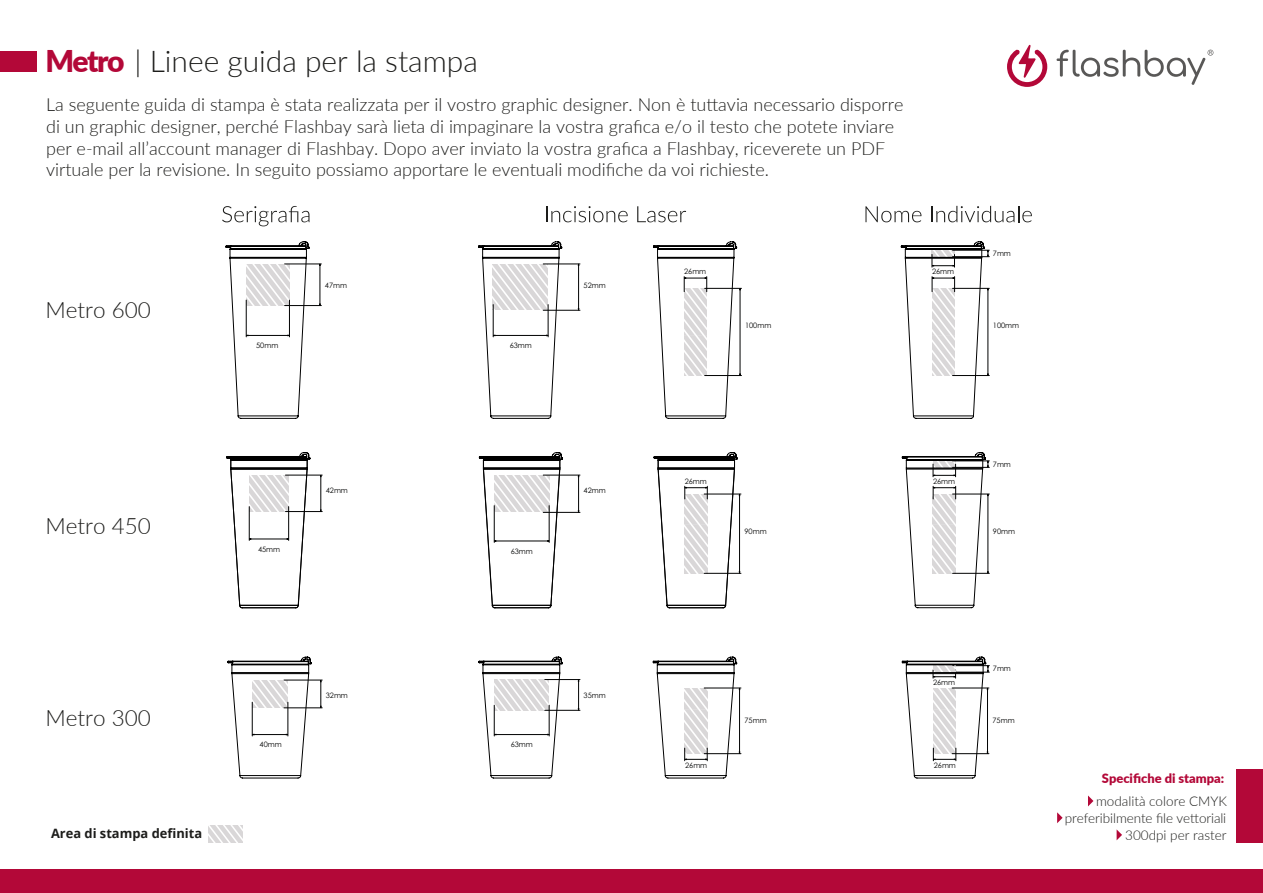
<style>
.page{position:relative;width:1263px;height:893px;background:#fff}
.page>*{position:absolute;margin:0;border:0;box-sizing:border-box;transform-origin:0 0}
.t1{font:300 30px "Lato";color:#1d1d1b}
.t2{font:300 22.5px "Lato";color:#1d1d1b}
.t3{font:300 18px/21.6px "Lato";color:#1d1d1b}
.t4{font:300 13.5px/17.2px "Lato";color:#1d1d1b;text-align:right}
.t5{font:700 12.9px "Open Sans";color:#1d1d1b}
.t6{font:900 12.9px "Lato";color:#b30838}
.t7{font:7.35px "Century Gothic";color:#010202}
.s1{font-weight:900;color:#b30838}
</style>
<div class="page">
<svg style="left:208px;top:826px;width:35px;height:17px"></svg>
<svg style="left:546px;top:206px;width:82px;height:16px"></svg>
<svg style="left:637px;top:206px;width:49px;height:16px"></svg>
<svg style="left:222px;top:206px;width:87px;height:20px"></svg>
<svg style="left:866px;top:206px;width:55px;height:16px"></svg>
<svg style="left:931px;top:206px;width:101px;height:16px"></svg>
<div style="left:1px;top:869px;width:1262px;height:24px;background:#b30838"></div>
<svg style="left:1007px;top:44px;width:40px;height:43px"></svg>
<svg style="left:1057px;top:50px;width:156px;height:35px"></svg>
<div style="left:0;top:51px;width:37px;height:21px;background:#b30838"></div>
<div style="left:1236px;top:769px;width:27px;height:74px;background:#b30838"></div>
<svg style="left:1088px;top:795px;width:5px;height:11px"></svg>
<svg style="left:1057px;top:812px;width:6px;height:11px"></svg>
<svg style="left:1117px;top:830px;width:5px;height:10px"></svg>
<hr style="left:578px;top:265px;width:1px;height:44px;background:#010202">
<hr style="left:543px;top:264px;width:37px;height:1px;background:#010202">
<hr style="left:543px;top:310px;width:37px;height:1px;background:#010202">
<hr style="left:578px;top:476px;width:1px;height:35px;background:#010202">
<hr style="left:543px;top:475px;width:37px;height:1px;background:#010202">
<hr style="left:543px;top:512px;width:37px;height:1px;background:#010202">
<hr style="left:545px;top:679px;width:35px;height:1px;background:#010202">
<hr style="left:545px;top:710px;width:35px;height:1px;background:#010202">
<svg style="left:578px;top:680px;width:1px;height:30px"></svg>
<hr style="left:321px;top:476px;width:1px;height:34px;background:#010202">
<hr style="left:285px;top:475px;width:37px;height:1px;background:#010202">
<hr style="left:285px;top:511px;width:37px;height:1px;background:#010202">
<hr style="left:284px;top:680px;width:38px;height:1px;background:#010202">
<hr style="left:284px;top:707px;width:38px;height:1px;background:#010202">
<svg style="left:321px;top:680px;width:1px;height:28px"></svg>
<hr style="left:320px;top:265px;width:1px;height:39px;background:#010202">
<hr style="left:285px;top:264px;width:36px;height:1px;background:#010202">
<hr style="left:285px;top:305px;width:36px;height:1px;background:#010202">
<hr style="left:704px;top:494px;width:37px;height:1px;background:#010202">
<hr style="left:704px;top:573px;width:37px;height:1px;background:#010202">
<hr style="left:704px;top:688px;width:37px;height:1px;background:#010202">
<hr style="left:704px;top:753px;width:37px;height:1px;background:#010202">
<hr style="left:705px;top:288px;width:37px;height:1px;background:#010202">
<hr style="left:705px;top:375px;width:37px;height:1px;background:#010202">
<svg style="left:226px;top:242px;width:83px;height:177px"></svg>
<svg style="left:478px;top:242px;width:84px;height:177px"></svg>
<svg style="left:653px;top:242px;width:88px;height:177px"></svg>
<svg style="left:901px;top:242px;width:88px;height:177px"></svg>
<svg style="left:227px;top:452px;width:83px;height:156px"></svg>
<svg style="left:479px;top:452px;width:84px;height:156px"></svg>
<svg style="left:654px;top:452px;width:86px;height:156px"></svg>
<svg style="left:902px;top:452px;width:87px;height:156px"></svg>
<svg style="left:228px;top:657px;width:84px;height:121px"></svg>
<svg style="left:479px;top:657px;width:84px;height:121px"></svg>
<svg style="left:653px;top:657px;width:87px;height:121px"></svg>
<svg style="left:902px;top:657px;width:87px;height:121px"></svg>
<h1 class="t1" style="left:45px;top:40px;width:434px"><span class="s1">Metro</span> | Linee guida per la stampa</h1>
<p class="t3" style="left:46px;top:93px;width:859px">La seguente guida di stampa è stata realizzata per il vostro graphic designer. Non è tuttavia necessario disporre di un graphic designer, perché Flashbay sarà lieta di impaginare la vostra grafica e/o il testo che potete inviare per e-mail all’account manager di Flashbay. Dopo aver inviato la vostra grafica a Flashbay, riceverete un PDF virtuale per la revisione. In seguito possiamo apportare le eventuali modifiche da voi richieste.</p>
<p class="t2" style="left:45px;top:294px;width:107px">Metro 600</p>
<p class="t7" style="left:256px;top:340px;width:24px">50mm</p>
<p class="t7" style="left:325px;top:281px;width:24px">47mm</p>
<p class="t7" style="left:510px;top:340px;width:24px">63mm</p>
<p class="t7" style="left:584px;top:281px;width:24px">52mm</p>
<p class="t7" style="left:684px;top:266px;width:24px">26mm</p>
<p class="t7" style="left:745px;top:320px;width:28px">100mm</p>
<p class="t7" style="left:932px;top:266px;width:24px">26mm</p>
<p class="t7" style="left:993px;top:248px;width:20px">7mm</p>
<p class="t7" style="left:993px;top:320px;width:28px">100mm</p>
<p class="t2" style="left:45px;top:510px;width:107px">Metro 450</p>
<p class="t7" style="left:258px;top:544px;width:24px">45mm</p>
<p class="t7" style="left:326px;top:486px;width:24px">42mm</p>
<p class="t7" style="left:326px;top:690px;width:24px">32mm</p>
<p class="t7" style="left:511px;top:546px;width:24px">63mm</p>
<p class="t7" style="left:584px;top:486px;width:24px">42mm</p>
<p class="t7" style="left:584px;top:690px;width:24px">35mm</p>
<p class="t7" style="left:685px;top:476px;width:24px">26mm</p>
<p class="t7" style="left:745px;top:526px;width:24px">90mm</p>
<p class="t7" style="left:933px;top:476px;width:24px">26mm</p>
<p class="t7" style="left:993px;top:459px;width:20px">7mm</p>
<p class="t7" style="left:993px;top:526px;width:24px">90mm</p>
<p class="t7" style="left:933px;top:677px;width:24px">26mm</p>
<p class="t7" style="left:993px;top:663px;width:20px">7mm</p>
<p class="t2" style="left:45px;top:702px;width:107px">Metro 300</p>
<p class="t5" style="left:51px;top:824px;width:153px">Area di stampa definita</p>
<p class="t7" style="left:260px;top:739px;width:24px">40mm</p>
<p class="t7" style="left:511px;top:739px;width:24px">63mm</p>
<p class="t7" style="left:745px;top:715px;width:24px">75mm</p>
<p class="t7" style="left:993px;top:715px;width:24px">75mm</p>
<p class="t7" style="left:685px;top:760px;width:24px">26mm</p>
<p class="t7" style="left:934px;top:760px;width:24px">26mm</p>
<p class="t6" style="left:1102px;top:768px;width:124px">Specifiche di stampa:</p>
<p class="t4" style="left:1065px;top:792px;width:164px">modalità colore CMYK preferibilmente file vettoriali<br>300dpi per raster</p>
</div>
